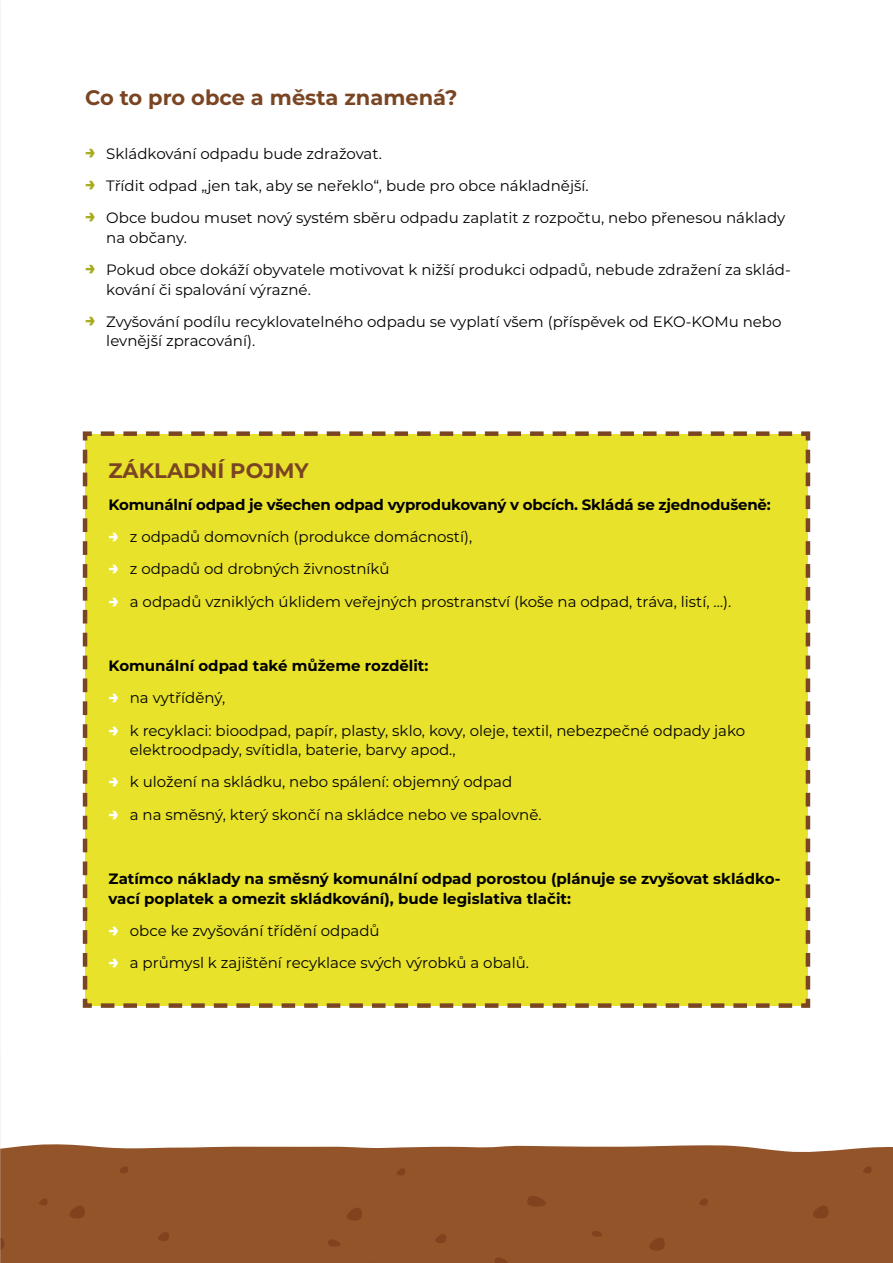
<style>
.page{position:relative;width:893px;height:1263px;background:#fff}
.page>*{position:absolute;margin:0;border:0;box-sizing:border-box;transform-origin:0 0}
.t1{font:700 21px "Montserrat";color:#7a4522}
.t2{font:15px/19.5px "Montserrat";color:#000}
.t3{font:700 15px/19.5px "Montserrat";color:#000}
.s1{font-weight:800;font-size:18px;color:#a7ad1e}
.s2{font-weight:800;font-size:18px;color:#fff}
</style>
<div class="page">
<div style="left:4px;top:1144px;width:889px;height:119px;background:#935429"></div>
<svg style="left:813px;top:1205px;width:15px;height:13px"></svg>
<svg style="left:863px;top:1166px;width:9px;height:7px"></svg>
<svg style="left:649px;top:1238px;width:16px;height:12px"></svg>
<svg style="left:699px;top:1198px;width:9px;height:7px"></svg>
<svg style="left:527px;top:1196px;width:19px;height:10px"></svg>
<svg style="left:494px;top:1257px;width:14px;height:6px"></svg>
<svg style="left:592px;top:1230px;width:10px;height:6px"></svg>
<svg style="left:347px;top:1208px;width:15px;height:12px"></svg>
<svg style="left:435px;top:1234px;width:11px;height:9px"></svg>
<svg style="left:397px;top:1168px;width:8px;height:7px"></svg>
<svg style="left:39px;top:1198px;width:9px;height:7px"></svg>
<svg style="left:328px;top:1239px;width:12px;height:7px"></svg>
<svg style="left:69px;top:1205px;width:16px;height:13px"></svg>
<svg style="left:158px;top:1232px;width:11px;height:9px"></svg>
<svg style="left:120px;top:1166px;width:8px;height:7px"></svg>
<div style="left:82px;top:431px;width:729px;height:577px;background:#e8e22b"></div>
<svg style="left:0;top:1143px;width:4px;height:120px"></svg>
<h1 class="t1" style="left:85px;top:83px;width:374px">Co to pro obce a města znamená?</h1>
<p class="t2" style="left:85px;top:143px;width:298px"><span class="s1">→</span> Skládkování odpadu bude zdražovat.</p>
<p class="t2" style="left:85px;top:176px;width:505px"><span class="s1">→</span> Třídit odpad „jen tak, aby se neřeklo“, bude pro obce nákladnější.</p>
<p class="t2" style="left:106px;top:208px;width:680px;text-indent:-21px"><span class="s1">→</span> Obce budou muset nový systém sběru odpadu zaplatit z rozpočtu, nebo přenesou náklady na občany.</p>
<p class="t2" style="left:106px;top:260px;width:686px;text-indent:-21px"><span class="s1">→</span> Pokud obce dokáží obyvatele motivovat k nižší produkci odpadů, nebude zdražení za sklád&shy;kování či spalování výrazné.</p>
<p class="t2" style="left:106px;top:311px;width:677px;text-indent:-21px"><span class="s1">→</span> Zvyšování podílu recyklovatelného odpadu se vyplatí všem (příspěvek od EKO-KOMu nebo levnější zpracování).</p>
<h1 class="t1" style="left:109px;top:455px;width:202px">ZÁKLADNÍ POJMY</h1>
<p class="t3" style="left:109px;top:494px;width:664px">Komunální odpad je všechen odpad vyprodukovaný v obcích. Skládá se zjednodušeně:</p>
<p class="t2" style="left:109px;top:526px;width:365px"><span class="s2">→</span> z odpadů domovních (produkce domácností),</p>
<p class="t2" style="left:109px;top:559px;width:283px"><span class="s2">→</span> z odpadů od drobných živnostníků</p>
<p class="t2" style="left:109px;top:591px;width:624px"><span class="s2">→</span> a odpadů vzniklých úklidem veřejných prostranství (koše na odpad, tráva, listí, …).</p>
<p class="t3" style="left:109px;top:655px;width:321px">Komunální odpad také můžeme rozdělit:</p>
<p class="t2" style="left:109px;top:688px;width:118px"><span class="s2">→</span> na vytříděný,</p>
<p class="t2" style="left:130px;top:720px;width:617px;text-indent:-21px"><span class="s2">→</span> k recyklaci: bioodpad, papír, plasty, sklo, kovy, oleje, textil, nebezpečné odpady jako elektroodpady, svítidla, baterie, barvy apod.,</p>
<p class="t2" style="left:109px;top:772px;width:405px"><span class="s2">→</span> k uložení na skládku, nebo spálení: objemný odpad</p>
<p class="t2" style="left:109px;top:804px;width:434px"><span class="s2">→</span> a na směsný, který skončí na skládce nebo ve spalovně.</p>
<p class="t3" style="left:109px;top:868px;width:674px">Zatímco náklady na směsný komunální odpad porostou (plánuje se zvyšovat skládko‑ vací poplatek a omezit skládkování), bude legislativa tlačit:</p>
<p class="t2" style="left:109px;top:920px;width:273px"><span class="s2">→</span> obce ke zvyšování třídění odpadů</p>
<p class="t2" style="left:109px;top:952px;width:422px"><span class="s2">→</span> a průmysl k zajištění recyklace svých výrobků a obalů.</p>
</div>
